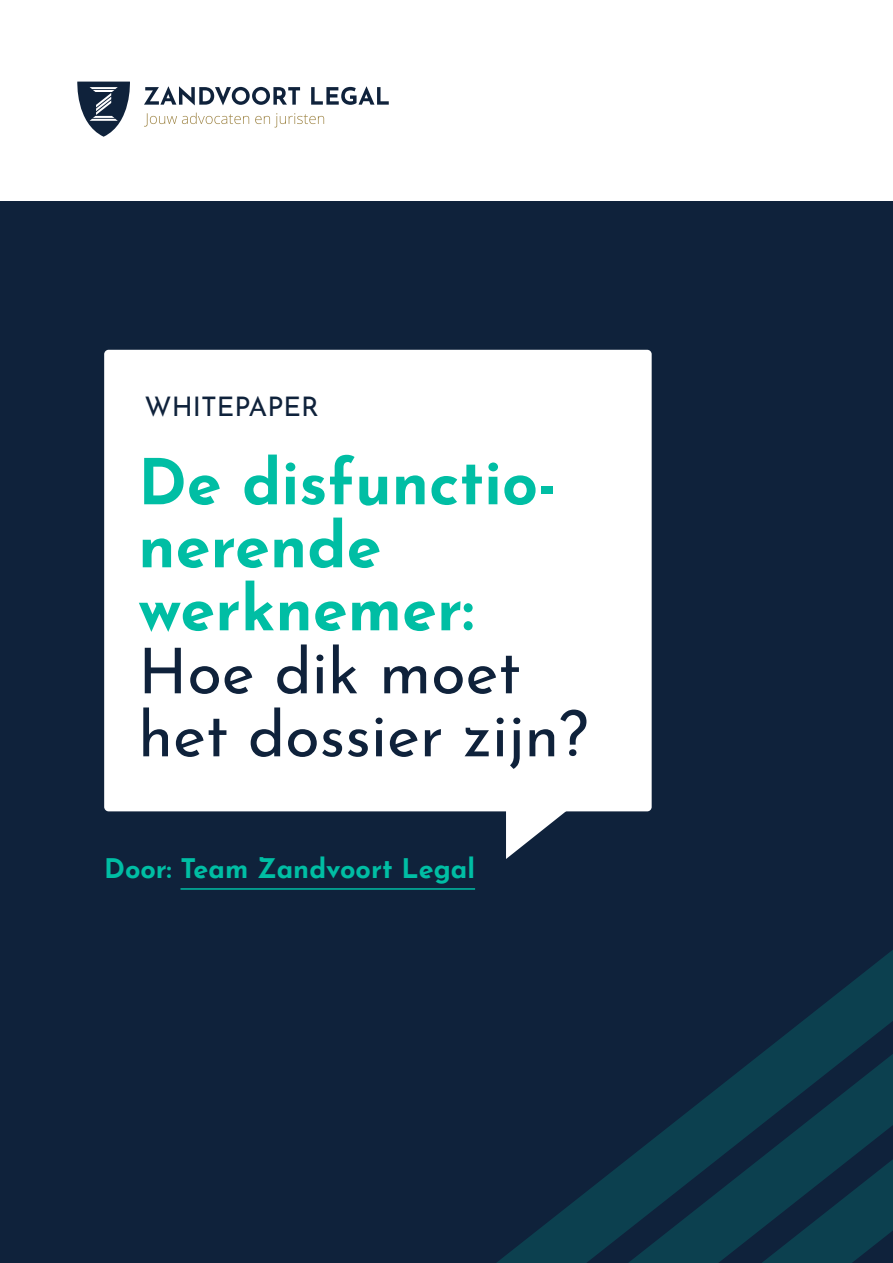
<style>
.page{position:relative;width:893px;height:1263px;background:#fff}
.page>*{position:absolute;margin:0;border:0;box-sizing:border-box;transform-origin:0 0}
.t1{font:700 63px/63px "Josefin Sans";color:#00bea4}
.t2{font:63px/63px "Josefin Sans";color:#0f223b}
.t3{font:700 27px "Josefin Sans";color:#00bea4}
.t4{font:27px "Josefin Sans";color:#0f223b}
</style>
<div class="page">
<svg style="left:77px;top:82px;width:53px;height:55px"></svg>
<svg style="left:311px;top:86px;width:78px;height:19px"></svg>
<svg style="left:144px;top:86px;width:156px;height:19px"></svg>
<svg style="left:144px;top:113px;width:105px;height:14px"></svg>
<svg style="left:255px;top:113px;width:69px;height:15px"></svg>
<div style="left:0;top:202px;width:893px;height:1061px;background:#0f223b"></div>
<hr style="left:181px;top:888px;width:294px;height:2px;background:#00bea4">
<div style="left:104px;top:350px;width:548px;height:461px;background:#fff;border-radius:4px"></div>
<svg style="left:506px;top:811px;width:82px;height:48px"></svg>
<svg style="left:640px;top:950px;width:253px;height:200px"></svg>
<svg style="left:497px;top:1150px;width:396px;height:113px;fill:#0c404f"></svg>
<p class="t4" style="left:145px;top:384px;width:176px">WHITEPAPER</p>
<p class="t1" style="left:138px;top:441px;width:421px">De disfunctio&shy;nerende werknemer:</p>
<p class="t2" style="left:138px;top:632px;width:452px">Hoe dik moet het dossier zijn?</p>
<p class="t3" style="left:104px;top:845px;width:372px">Door: Team Zandvoort Legal</p>
</div>
